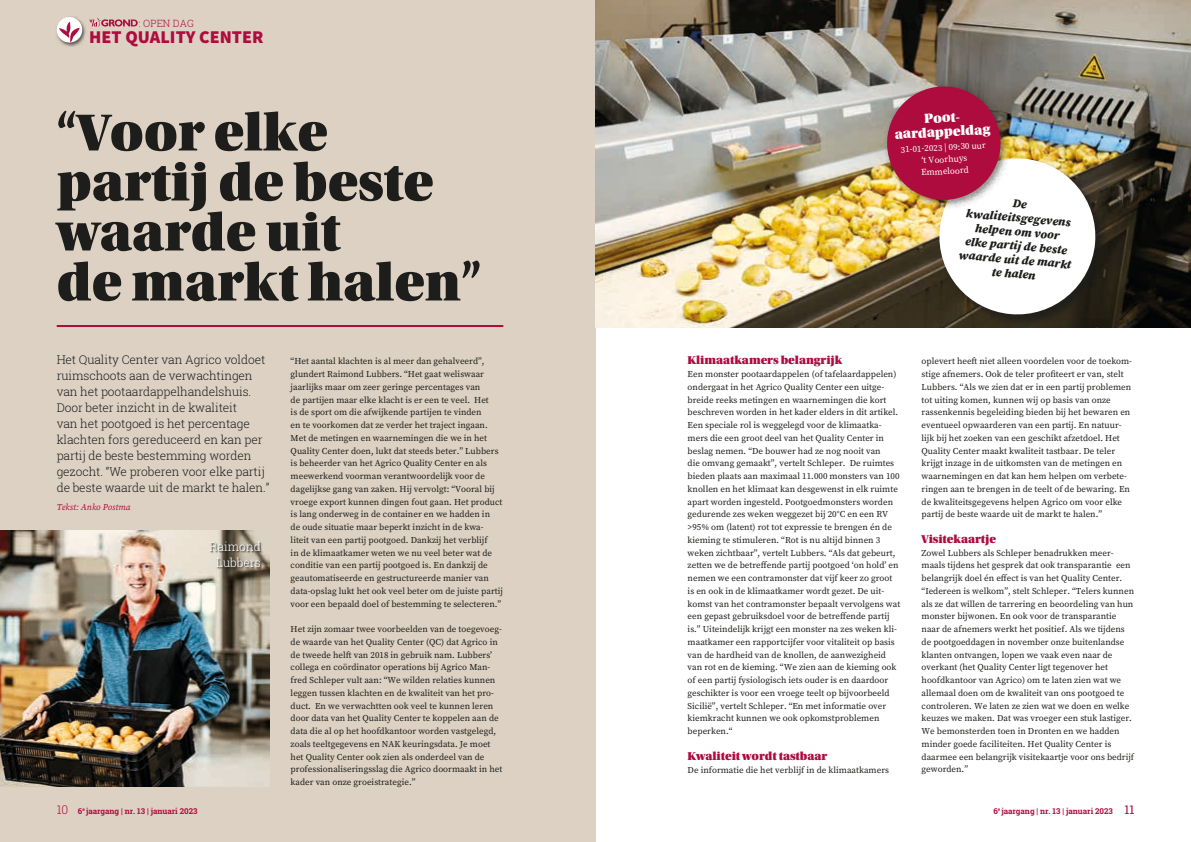
<style>
.page{position:relative;width:1191px;height:842px;background:#fff}
.page>*{position:absolute;margin:0;border:0;box-sizing:border-box;transform-origin:0 0}
.t1{font:55px/50px "Utopia Std Black Headline";color:#1d1d1b}
.t2{font:18px "Source Sans Variable";color:#ae0b3f}
.t3{font:14px/14px "Utopia Std Black Headline";color:#fff;text-align:center}
.t4{font:300 12px/16px "Roboto Slab";letter-spacing:-.01em;color:#1d1d1b}
.t5{font:italic 12px/14px "Source Serif Variable";color:#1d1d1b;text-align:center}
.t6{font:12px "Utopia Std Black Headline";color:#ae0b3f}
.t7{font:300 12px/16px "Roboto Slab";color:#fff;text-align:center}
.t8{font:12px "Roboto Slab";color:#ae0b3f}
.t9{font:300 10px "Roboto Slab";color:#ae0b3f}
.t10{font:9px/12.8px "Source Serif Variable";color:#1d1d1b}
.t11{font:9px/12px "Source Serif Variable";color:#fff;text-align:center}
.t12{font:italic 9px "Source Serif Variable";color:#ae0b3f}
.t13{font:700 8px "Roboto Slab";color:#ae0b3f}
.s1{font-weight:300;font-size:12px}
</style>
<div class="page">
<div style="left:0;top:0;width:595px;height:842px;background:#dcd1c2"></div>
<img style="left:595px;top:0;width:596px;height:327px">
<img style="left:0;top:530px;width:269px;height:256px">
<div style="left:938px;top:158px;width:169px;height:168px;background:#1d1d1b;opacity:.75"></div>
<hr style="left:57px;top:325px;width:446px;height:2px;background:#ae0b3f">
<div style="left:883px;top:83px;width:126px;height:126px;background:#1d1d1b;opacity:.5"></div>
<img style="left:885px;top:85px;width:213px;height:233px">
<svg style="left:209px;top:542px;width:54px;height:27px"></svg>
<svg style="left:89px;top:18px;width:49px;height:9px"></svg>
<div style="left:55px;top:15px;width:32px;height:32px;background:#1d1d1b;opacity:.65"></div>
<div style="left:57px;top:17px;width:25px;height:26px;background:#fff;border-radius:50%"></div>
<svg style="left:59px;top:22px;width:21px;height:21px"></svg>
<p class="t9" style="left:139px;top:16px;width:56px">: OPEN DAG</p>
<h2 class="t2" style="left:89px;top:26px;width:176px">HET QUALITY CENTER</h2>
<h1 class="t1" style="left:57px;top:109px;width:426px">“Voor elke partij de beste waarde uit<br>de markt halen”</h1>
<p class="t4" style="left:57px;top:351px;width:214px">Het Quality Center van Agrico voldoet ruimschoots aan de verwachtingen van het pootaardappelhandelshuis.<br>Door beter inzicht in de kwaliteit<br>van het pootgoed is het percentage klachten fors gereduceerd en kan per partij de beste bestemming worden gezocht. “We proberen voor elke partij de beste waarde uit de markt te halen.”</p>
<p class="t12" style="left:57px;top:501px;width:75px">Tekst: Anko Postma</p>
<h3 class="t7" style="left:209px;top:539px;width:53px">Raimond<br>Lubbers</h3>
<p class="t10" style="left:291px;top:355px;width:214px">“Het aantal klachten is al meer dan gehalveerd”, glundert Raimond Lubbers. “Het gaat weliswaar jaarlijks maar om zeer geringe percentages van<br>de partijen maar elke klacht is er een te veel. Het<br>is de sport om die afwijkende partijen te vinden<br>en te voorkomen dat ze verder het traject ingaan.<br>Met de metingen en waarnemingen die we in het Quality Center doen, lukt dat steeds beter.” Lubbers is beheerder van het Agrico Quality Center en als meewerkend voorman verantwoordelijk voor de dagelijkse gang van zaken. Hij vervolgt: “Vooral bij vroege export kunnen dingen fout gaan. Het product is lang onderweg in de container en we hadden in<br>de oude situatie maar beperkt inzicht in de kwa&shy;liteit van een partij pootgoed. Dankzij het verblijf<br>in de klimaatkamer weten we nu veel beter wat de conditie van een partij pootgoed is. En dankzij de geautomatiseerde en gestructureerde manier van data-opslag lukt het ook veel beter om de juiste partij voor een bepaald doel of bestemming te selecteren.”</p>
<p class="t10" style="left:291px;top:623px;width:213px">Het zijn zomaar twee voorbeelden van de toegevoeg&shy;de waarde van het Quality Center (QC) dat Agrico in de tweede helft van 2018 in gebruik nam. Lubbers’ collega en coördinator operations bij Agrico Man&shy;fred Schleper vult aan: “We wilden relaties kunnen leggen tussen klachten en de kwaliteit van het pro&shy;duct. En we verwachtten ook veel te kunnen leren door data van het Quality Center te koppelen aan de data die al op het hoofdkantoor worden vastgelegd, zoals teeltgegevens en NAK keuringsdata. Je moet het Quality Center ook zien als onderdeel van de professionaliseringsslag die Agrico doormaakt in het kader van onze groeistrategie.”</p>
<h3 class="t3" style="left:893px;top:114px;width:97px;rotate:-3deg">Poot&shy;aardappeldag</h3>
<p class="t11" style="left:900px;top:144px;width:87px;rotate:-3deg">31-01-2023 | 09:30 uur ‘t Voorhuys<br>Emmeloord</p>
<h3 class="t5" style="left:964px;top:192px;width:114px;rotate:5deg">De kwaliteitsgegevens helpen om voor<br>elke partij de beste waarde uit de markt te halen</h3>
<h3 class="t6" style="left:687px;top:354px;width:156px">Klimaatkamers belangrijk</h3>
<p class="t10" style="left:687px;top:368px;width:214px">Een monster pootaardappelen (of tafelaardappelen) ondergaat in het Agrico Quality Center een uitge&shy;breide reeks metingen en waarnemingen die kort beschreven worden in het kader elders in dit artikel.<br>Een speciale rol is weggelegd voor de klimaatka&shy;mers die een groot deel van het Quality Center in beslag nemen. “De bouwer had ze nog nooit van<br>die omvang gemaakt”, vertelt Schleper. De ruimtes bieden plaats aan maximaal 11.000 monsters van 100 knollen en het klimaat kan desgewenst in elk ruimte apart worden ingesteld. Pootgoedmonsters worden gedurende zes weken weggezet bij 20°C en een RV &gt;95% om (latent) rot tot expressie te brengen én de kieming te stimuleren. “Rot is nu altijd binnen 3 weken zichtbaar”, vertelt Lubbers. “Als dat gebeurt, zetten we de betreffende partij pootgoed ‘on hold’ en nemen we een contramonster dat vijf keer zo groot is en ook in de klimaatkamer wordt gezet. De uit&shy;komst van het contramonster bepaalt vervolgens wat een gepast gebruiksdoel voor de betreffende partij is.” Uiteindelijk krijgt een monster na zes weken kli&shy;maatkamer een rapportcijfer voor vitaliteit op basis van de hardheid van de knollen, de aanwezigheid van rot en de kieming. “We zien aan de kieming ook of een partij fysiologisch iets ouder is en daardoor geschikter is voor een vroege teelt op bijvoorbeeld Sicilië”, vertelt Schleper. “En met informatie over kiemkracht kunnen we ook opkomstproblemen beperken.“</p>
<h3 class="t6" style="left:687px;top:750px;width:141px">Kwaliteit wordt tastbaar</h3>
<p class="t10" style="left:687px;top:763px;width:203px">De informatie die het verblijf in de klimaatkamers</p>
<p class="t10" style="left:921px;top:355px;width:212px">oplevert heeft niet alleen voordelen voor de toekom&shy;stige afnemers. Ook de teler profiteert er van, stelt Lubbers. “Als we zien dat er in een partij problemen tot uiting komen, kunnen wij op basis van onze rassenkennis begeleiding bieden bij het bewaren en eventueel opwaarderen van een partij. En natuur&shy;lijk bij het zoeken van een geschikt afzetdoel. Het Quality Center maakt kwaliteit tastbaar. De teler krijgt inzage in de uitkomsten van de metingen en waarnemingen en dat kan hem helpen om verbete&shy;ringen aan te brengen in de teelt of de bewaring. En de kwaliteitsgegevens helpen Agrico om voor elke partij de beste waarde uit de markt te halen.”</p>
<h3 class="t6" style="left:921px;top:533px;width:76px">Visitekaartje</h3>
<p class="t10" style="left:921px;top:546px;width:214px">Zowel Lubbers als Schleper benadrukken meer&shy;maals tijdens het gesprek dat ook transparantie een belangrijk doel én effect is van het Quality Center. “Iedereen is welkom”, stelt Schleper. “Telers kunnen als ze dat willen de tarrering en beoordeling van hun monster bijwonen. En ook voor de transparantie naar de afnemers werkt het positief. Als we tijdens de pootgoeddagen in november onze buitenlandse klanten ontvangen, lopen we vaak even naar de overkant (het Quality Center ligt tegenover het hoofdkantoor van Agrico) om te laten zien wat we allemaal doen om de kwaliteit van ons pootgoed te controleren. We laten ze zien wat we doen en welke keuzes we maken. Dat was vroeger een stuk lastiger.<br>We bemonsterden toen in Dronten en we hadden minder goede faciliteiten. Het Quality Center is daarmee een belangrijk visitekaartje voor ons bedrijf geworden.”</p>
<p class="t13" style="left:57px;top:805px;width:142px"><span class="s1">10</span> 6<sup>e</sup> jaargang | nr. 13 | januari 2023</p>
<p class="t13" style="left:993px;top:805px;width:121px">6<sup>e</sup> jaargang | nr. 13 | januari 2023</p>
<h3 class="t8" style="left:1124px;top:801px;width:11px">11</h3>
</div>
